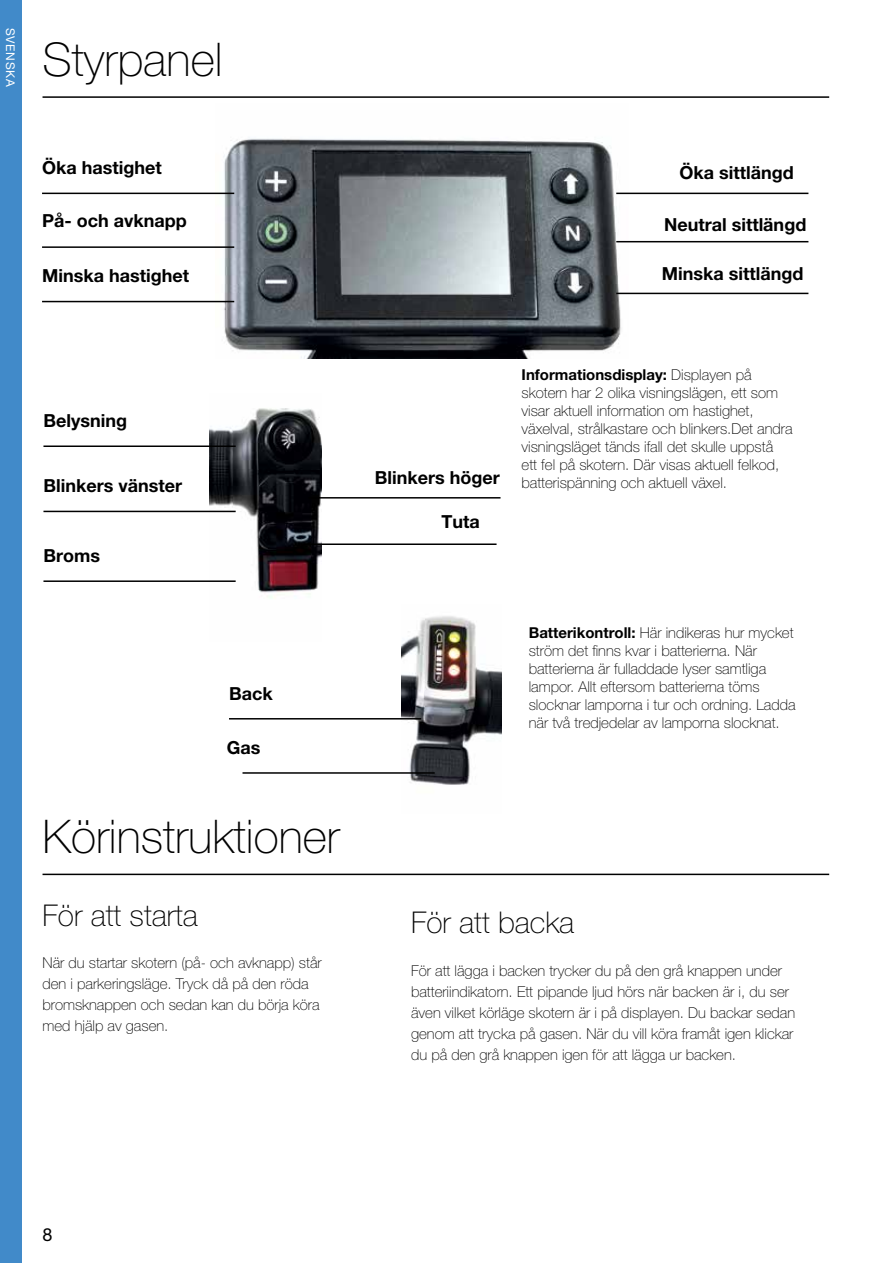
<style>
.page{position:relative;width:893px;height:1263px;background:#fff}
.page>*{position:absolute;margin:0;border:0;box-sizing:border-box;transform-origin:0 0}
.t1{font:100 46.5px "Helvetica Neue LT Pro";color:#000}
.t2{font:100 30px "Helvetica Neue LT Pro";color:#000}
.t3{font:700 18px "Helvetica Neue LT Pro";color:#000}
.t4{font:18px "Helvetica Neue LT Pro";color:#000}
.t5{font:100 15px/18px "Helvetica Neue LT Pro";color:#000}
.t6{font:12px "Helvetica Neue LT Pro";letter-spacing:.06em;color:#fff}
.s1{font-weight:700}
</style>
<div class="page">
<img style="left:215px;top:138px;width:413px;height:221px">
<hr style="left:616px;top:193px;width:192px;height:1px;background:#000">
<hr style="left:616px;top:241px;width:192px;height:1px;background:#000">
<hr style="left:616px;top:293px;width:192px;height:1px;background:#000">
<hr style="left:42px;top:193px;width:192px;height:1px;background:#000">
<hr style="left:42px;top:301px;width:192px;height:1px;background:#000">
<hr style="left:42px;top:246px;width:192px;height:2px;background:#000">
<hr style="left:43px;top:96px;width:786px;height:2px;background:#000">
<img style="left:209px;top:408px;width:113px;height:190px">
<hr style="left:43px;top:511px;width:193px;height:1px;background:#000">
<hr style="left:308px;top:497px;width:192px;height:2px;background:#000">
<hr style="left:43px;top:445px;width:193px;height:2px;background:#000">
<hr style="left:304px;top:543px;width:193px;height:2px;background:#000">
<hr style="left:43px;top:580px;width:193px;height:2px;background:#000">
<img style="left:401px;top:616px;width:100px;height:169px">
<hr style="left:229px;top:718px;width:192px;height:1px;background:#000">
<hr style="left:242px;top:772px;width:193px;height:2px;background:#000">
<hr style="left:43px;top:874px;width:786px;height:1px;background:#000">
<div style="left:0;top:0;width:21px;height:1263px;background:#418ac9"></div>
<p class="t6" style="left:18px;top:28px;width:61px;rotate:90deg">SVENSKA</p>
<h1 class="t1" style="left:43px;top:33px;width:182px">Styrpanel</h1>
<p class="t3" style="left:42px;top:157px;width:121px">Öka hastighet</p>
<p class="t3" style="left:42px;top:210px;width:146px">På- och avknapp</p>
<p class="t3" style="left:42px;top:264px;width:148px">Minska hastighet</p>
<p class="t3" style="left:680px;top:162px;width:116px">Öka sittlängd</p>
<p class="t3" style="left:664px;top:213px;width:144px">Neutral sittlängd</p>
<p class="t3" style="left:662px;top:262px;width:143px">Minska sittlängd</p>
<p class="t5" style="left:522px;top:366px;width:272px"><span class="s1">Informationsdisplay:</span> Displayen på skotern har 2 olika visningslägen, ett som visar aktuell information om hastighet, växelval, strålkastare och blinkers.Det andra visningsläget tänds ifall det skulle uppstå<br>ett fel på skotern. Där visas aktuell felkod,</p>
<p class="t3" style="left:43px;top:410px;width:85px">Belysning</p>
<p class="t3" style="left:43px;top:475px;width:140px">Blinkers vänster</p>
<p class="t5" style="left:375px;top:474px;width:354px"><sup>Blinkers</sup> <sup>höger</sup> batterispänning och aktuell växel.</p>
<p class="t3" style="left:43px;top:545px;width:58px">Broms</p>
<p class="t3" style="left:229px;top:682px;width:45px">Back</p>
<p class="t3" style="left:227px;top:736px;width:35px">Gas</p>
<h1 class="t1" style="left:43px;top:810px;width:299px">Körinstruktioner</h1>
<h2 class="t2" style="left:43px;top:898px;width:157px">För att starta</h2>
<p class="t5" style="left:43px;top:952px;width:281px;line-height:21px">När du startar skotern (på- och avknapp) står den i parkeringsläge. Tryck då på den röda bromsknappen och sedan kan du börja köra med hjälp av gasen.</p>
<p class="t3" style="left:442px;top:510px;width:40px">Tuta</p>
<p class="t5" style="left:529px;top:624px;width:268px"><span class="s1">Batterikontroll:</span> Här indikeras hur mycket ström det finns kvar i batterierna. När batterierna är fulladdade lyser samtliga lampor. Allt eftersom batterierna töms slocknar lamporna i tur och ordning. Ladda när två tredjedelar av lamporna slocknat.</p>
<h2 class="t2" style="left:411px;top:905px;width:165px">För att backa</h2>
<p class="t5" style="left:411px;top:960px;width:386px;line-height:21px">För att lägga i backen trycker du på den grå knappen under batteriindikatorn. Ett pipande ljud hörs när backen är i, du ser även vilket körläge skotern är i på displayen. Du backar sedan genom att trycka på gasen. När du vill köra framåt igen klickar du på den grå knappen igen för att lägga ur backen.</p>
<p class="t4" style="left:43px;top:1223px;width:12px">8</p>
</div>
